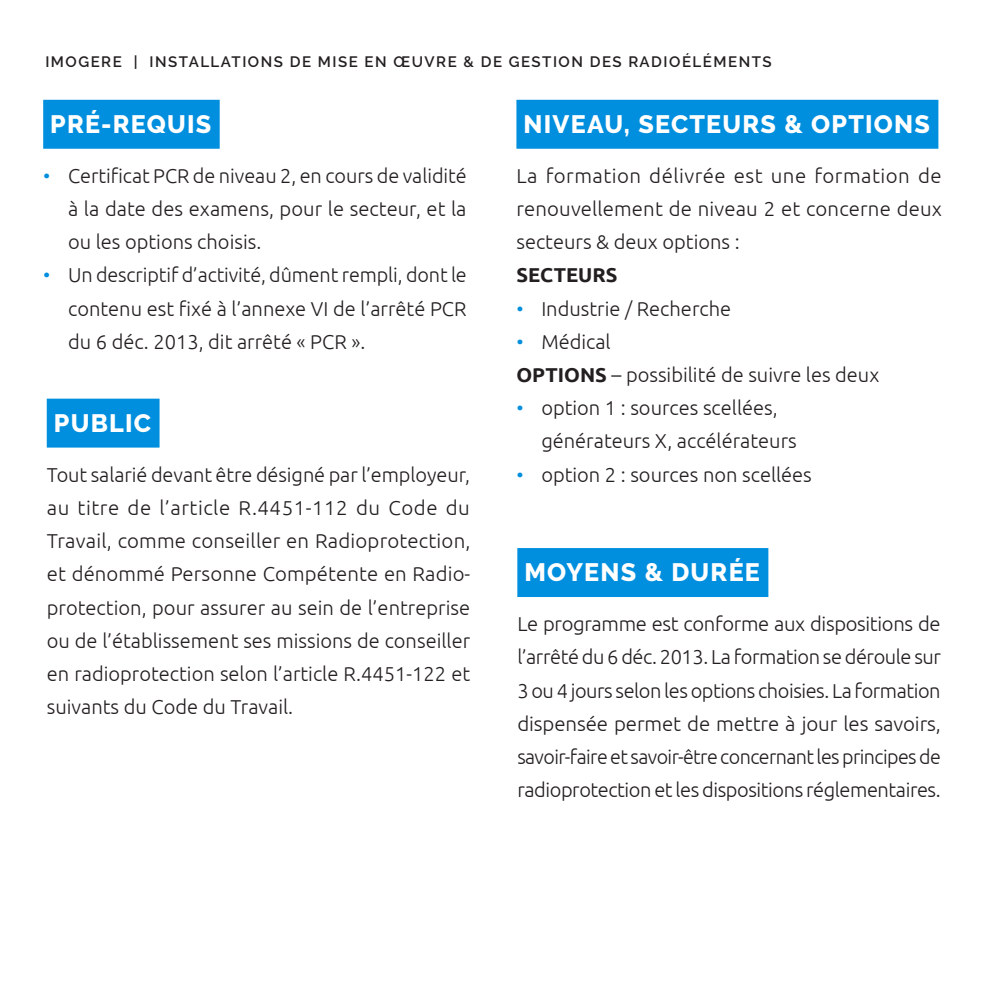
<style>
.page{position:relative;width:993px;height:993px;background:#fff}
.page>*{position:absolute;margin:0;border:0;box-sizing:border-box;transform-origin:0 0}
.t1{font:800 25px "Raleway";letter-spacing:.05em;color:#fff}
.t2{font:300 20px/33.2px "Ubuntu";color:#231f20;text-align:justify}
.t3{font:600 15px "Raleway";letter-spacing:.1em;color:#231f20}
.s1{color:#008fde}
.s2{font-weight:700}
</style>
<div class="page">
<div style="left:47px;top:398px;width:112px;height:49px;background:#008fde"></div>
<hr style="left:992px;top:100px;width:1px;height:49px;background:#008fde">
<hr style="left:992px;top:548px;width:1px;height:48px;background:#008fde">
<div style="left:517px;top:548px;width:251px;height:48px;background:#008fde"></div>
<div style="left:43px;top:100px;width:177px;height:49px;background:#008fde"></div>
<div style="left:516px;top:100px;width:422px;height:49px;background:#008fde"></div>
<p class="t3" style="left:45px;top:53px;width:727px">IMOGERE | INSTALLATIONS DE MISE EN ŒUVRE &amp; DE GESTION DES RADIOÉLÉMENTS</p>
<p class="t1" style="left:50px;top:110px;width:162px">PRÉ-REQUIS</p>
<p class="t2" style="left:68px;top:158px;width:400px;text-indent:-25px"><span class="s1">•</span> Certificat PCR de niveau 2, en cours de validité à la date des examens, pour le secteur, et la ou les options choisis.</p>
<p class="t2" style="left:68px;top:258px;width:400px;text-indent:-25px"><span class="s1">•</span> Un descriptif d’activité, dûment rempli, dont le contenu est fixé à l’annexe VI de l’arrêté PCR du 6 déc. 2013, dit arrêté « PCR ».</p>
<p class="t1" style="left:54px;top:409px;width:99px">PUBLIC</p>
<p class="t2" style="left:47px;top:457px;width:425px">Tout salarié devant être désigné par l’employeur, au titre de l’article R.4451-112 du Code du Travail, comme conseiller en Radioprotection, et dénommé Personne Compétente en Radio&shy;protection, pour assurer au sein de l’entreprise ou de l’établissement ses missions de conseiller en radioprotection selon l’article R.4451-122 et suivants du Code du Travail.</p>
<p class="t1" style="left:523px;top:110px;width:408px">NIVEAU, SECTEURS &amp; OPTIONS</p>
<p class="t2" style="left:516px;top:158px;width:427px;text-align:left">La formation délivrée est une formation de renouvellement de niveau 2 et concerne deux secteurs &amp; deux options :<br><span class="s2">SECTEURS</span></p>
<p class="t2" style="left:516px;top:291px;width:216px"><span class="s1">•</span> Industrie / Recherche</p>
<p class="t2" style="left:516px;top:324px;width:364px"><span class="s1">•</span> Médical<br><span class="s2">OPTIONS</span> – possibilité de suivre les deux</p>
<p class="t2" style="left:541px;top:391px;width:257px;text-indent:-25px"><span class="s1">•</span> option 1 : sources scellées, générateurs X, accélérateurs</p>
<p class="t2" style="left:516px;top:457px;width:297px"><span class="s1">•</span> option 2 : sources non scellées</p>
<p class="t1" style="left:524px;top:558px;width:237px">MOYENS &amp; DURÉE</p>
<p class="t2" style="left:517px;top:606px;width:425px">Le programme est conforme aux dispositions de l’arrêté du 6 déc. 2013. La formation se déroule sur 3 ou 4 jours selon les options choisies. La formation dispensée permet de mettre à jour les savoirs, savoir-faire et savoir-être concernant les principes de radioprotection et les dispositions réglementaires.</p>
</div>
